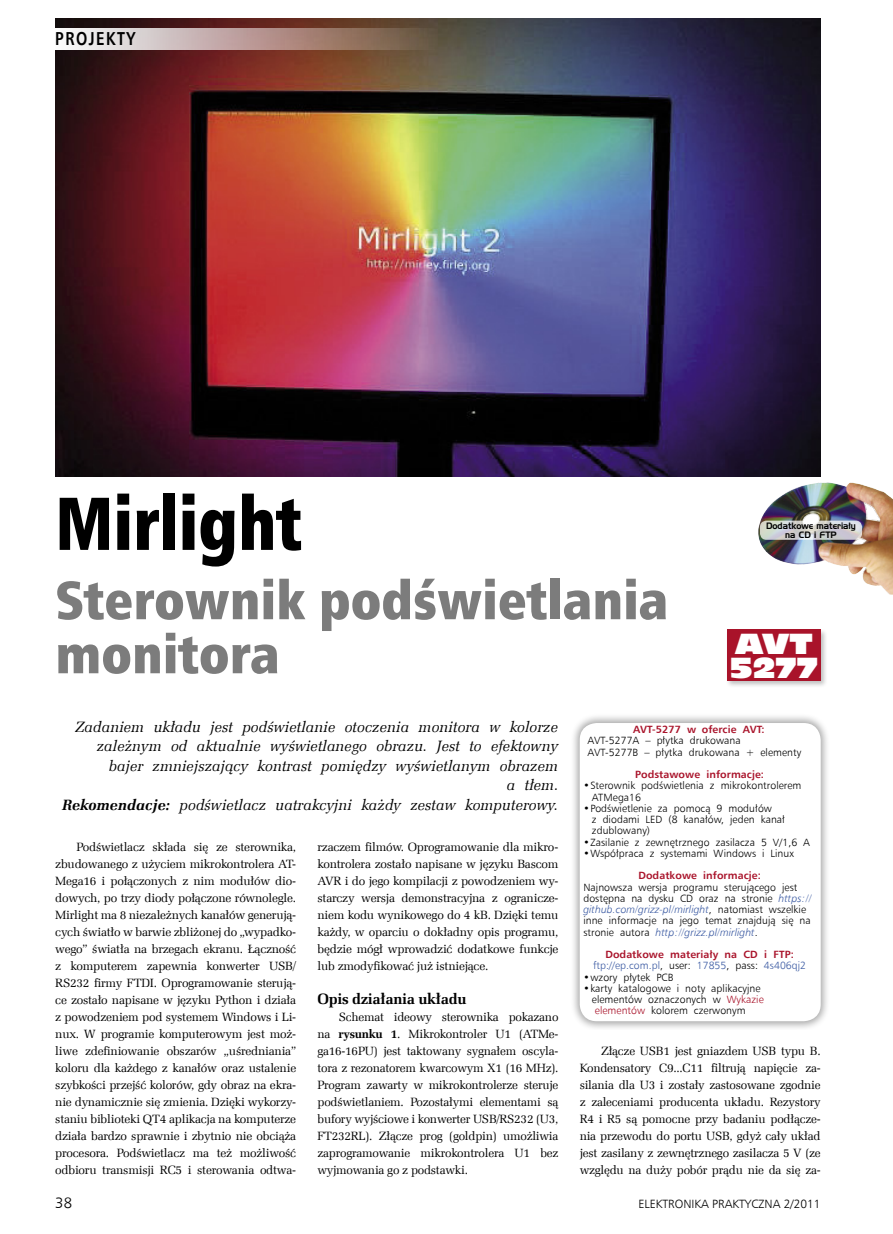
<style>
.page{position:relative;width:893px;height:1234px;background:#fff}
.page>*{position:absolute;margin:0;border:0;box-sizing:border-box;transform-origin:0 0}
._9_Tytul{font:75px "Humnst 777 X Blk Cn EU";color:#000;scale:.9 1}
._0_Podtytul{font:54px/54px "Humnst 777 X Blk Cn EU";color:#7c7c7c}
.tabela{font:27px "Incised 901 Nd EU";letter-spacing:.01em;color:#fff}
.t1{font:700 18.75px "Humnst 777 EU";letter-spacing:.1em;color:#000;scale:.8 1}
._2_Lead{font:italic 15px/19.5px "Zapf Ellipt EU";letter-spacing:.005em;color:#000;text-align:right}
._3_Srodtytul{font:700 15px "Zapf Ellipt EU";letter-spacing:-.02em;color:#000}
.t2{font:15px "Humnst 777 Lt EU";color:#000}
._1_Body{font:12px/17px "Zapf Ellipt EU";letter-spacing:-.02em;color:#000;text-align:justify}
.t3{font:12px "Humnst 777 Lt EU";color:#000}
.tabela-2{font:10.5px/11.2px "Humnst 777 Lt EU";letter-spacing:.005em;color:#000}
.tabela-3{font:700 10.5px "Humnst 777 EU";letter-spacing:.005em;color:#a9132a}
.tabela-4{font:10.5px "Humnst 777 Lt EU";letter-spacing:.005em;color:#3c5ba3}
.t4{font:9px/9px "Handel Gothic EU";color:#000;text-align:center;scale:.93 1}
.s1{font-weight:700}
.s2{font-style:italic;color:#3c5ba3}
.s3{color:#000}
.s4{color:#a9132a}
</style>
<div class="page">
<div style="left:569px;top:712px;width:260px;height:317px;background:#000;opacity:.35"></div>
<div style="left:580px;top:722px;width:241px;height:298px;background:#fff;border-radius:17px"></div>
<img style="left:758px;top:482px;width:69px;height:82px">
<svg style="left:760px;top:520px;width:102px;height:19px;background:#d0d2d2"></svg>
<img style="left:55px;top:18px;width:766px;height:458px">
<div style="left:48px;top:28px;width:390px;height:21px;background:linear-gradient(to right,#fffaff,#704b37)"></div>
<div style="left:725px;top:628px;width:103px;height:60px;background:#000;opacity:.25"></div>
<div style="left:727px;top:629px;width:94px;height:51px;background:#a9132a"></div>
<p class="t1" style="left:55px;top:26px;width:102px">PROJEKTY</p>
<p class="_9_Tytul" style="left:55px;top:475px;width:276px">Mirlight</p>
<p class="_0_Podtytul" style="left:55px;top:573px;width:615px">Sterownik podświetlania monitora</p>
<p class="t4" style="left:766px;top:521px;width:98px">Dodatkowe materiały na CD i FTP</p>
<p class="tabela" style="left:735px;top:627px;width:79px">AVT</p>
<p class="tabela" style="left:730px;top:651px;width:89px">5277</p>
<p class="_2_Lead" style="left:75px;top:717px;width:484px">Zadaniem układu jest podświetlanie otoczenia monitora w kolorze zależnym od aktualnie wyświetlanego obrazu. Jest to efektowny bajer zmniejszający kontrast pomiędzy wyświetlanym obrazem<br>a tłem.</p>
<p class="_2_Lead" style="left:62px;top:795px;width:498px"><span class="s1">Rekomendacje:</span> podświetlacz uatrakcyjni każdy zestaw komputerowy.</p>
<p class="_1_Body" style="left:317px;top:838px;width:242px">rzaczem filmów. Oprogramowanie dla mikro&shy;kontrolera zostało napisane w języku Bascom AVR i do jego kompilacji z powodzeniem wy&shy;starczy wersja demonstracyjna z ogranicze&shy;niem kodu wynikowego do 4 kB. Dzięki temu każdy, w oparciu o dokładny opis programu, będzie mógł wprowadzić dodatkowe funkcje lub zmodyfikować już istniejące.</p>
<p class="_3_Srodtytul" style="left:317px;top:989px;width:150px">Opis działania układu</p>
<p class="_1_Body" style="left:317px;top:1008px;width:242px;text-indent:21px">Schemat ideowy sterownika pokazano na <span class="s1">rysunku 1</span>. Mikrokontroler U1 (ATMe&shy;ga16-16PU) jest taktowany sygnałem oscyla&shy;tora z rezonatorem kwarcowym X1 (16 MHz).<br>Program zawarty w mikrokontrolerze steruje podświetlaniem. Pozostałymi elementami są bufory wyjściowe i konwerter USB/RS232 (U3, FT232RL). Złącze prog (goldpin) umożliwia zaprogramowanie mikrokontrolera U1 bez wyjmowania go z podstawki.</p>
<p class="_1_Body" style="left:55px;top:838px;width:242px;text-indent:21px">Podświetlacz składa się ze sterownika, zbudowanego z użyciem mikrokontrolera AT-Mega16 i połączonych z nim modułów dio&shy;dowych, po trzy diody połączone równolegle.<br>Mirlight ma 8 niezależnych kanałów generują&shy;cych światło w barwie zbliżonej do „wypadko&shy;wego” światła na brzegach ekranu. Łączność z komputerem zapewnia konwerter USB/ RS232 firmy FTDI. Oprogramowanie sterują&shy;ce zostało napisane w języku Python i działa z powodzeniem pod systemem Windows i Li&shy;nux. W programie komputerowym jest moż&shy;liwe zdefiniowanie obszarów „uśredniania” koloru dla każdego z kanałów oraz ustalenie szybkości przejść kolorów, gdy obraz na ekra&shy;nie dynamicznie się zmienia. Dzięki wykorzy&shy;staniu biblioteki QT4 aplikacja na komputerze działa bardzo sprawnie i zbytnio nie obciąża procesora. Podświetlacz ma też możliwość odbioru transmisji RC5 i sterowania odtwa-</p>
<p class="tabela-3" style="left:633px;top:722px;width:133px">AVT-5277 w ofercie AVT:</p>
<p class="tabela-2" style="left:588px;top:734px;width:155px">AVT-5277A – płytka drukowana</p>
<p class="tabela-2" style="left:588px;top:746px;width:215px">AVT-5277B – płytka drukowana + elementy</p>
<p class="tabela-3" style="left:635px;top:767px;width:130px">Podstawowe informacje:</p>
<p class="tabela-2" style="left:592px;top:779px;width:211px;text-indent:-9px">•Sterownik podświetlenia z mikrokontrolerem<br>ATMega16</p>
<p class="tabela-2" style="left:592px;top:802px;width:195px;text-indent:-9px">•Podświetlenie za pomocą 9 modułów<br>z diodami LED (8 kanałów, jeden kanał zdublowany)</p>
<p class="tabela-2" style="left:583px;top:836px;width:228px">•Zasilanie z zewnętrznego zasilacza 5 V/1,6 A</p>
<p class="tabela-2" style="left:583px;top:847px;width:212px">•Współpraca z systemami Windows i Linux</p>
<p class="tabela-3" style="left:638px;top:868px;width:124px">Dodatkowe informacje:</p>
<p class="tabela-2" style="left:583px;top:881px;width:230px">Najnowsza wersja programu sterującego jest dostępna na dysku CD oraz na stronie <span class="s2">https:// github.com/grizz-pl/mirlight</span>, natomiast wszelkie inne informacje na jego temat znajdują się na stronie autora <span class="s2">http://grizz.pl/mirlight</span>.</p>
<p class="tabela-3" style="left:605px;top:947px;width:190px">Dodatkowe materiały na CD i FTP:</p>
<p class="tabela-4" style="left:593px;top:959px;width:215px">ftp://ep.com.pl<span class="s3">, user:</span> 17855<span class="s3">, pass:</span> 4s406qj2</p>
<p class="tabela-2" style="left:583px;top:971px;width:92px">•wzory płytek PCB</p>
<p class="tabela-2" style="left:592px;top:982px;width:173px;text-indent:-9px">•karty katalogowe i noty aplikacyjne elementów oznaczonych w <span class="s4">Wykazie elementów</span> kolorem czerwonym</p>
<p class="_1_Body" style="left:580px;top:1042px;width:242px;text-indent:21px">Złącze USB1 jest gniazdem USB typu B.<br>Kondensatory C9...C11 filtrują napięcie za&shy;silania dla U3 i zostały zastosowane zgodnie z zaleceniami producenta układu. Rezystory R4 i R5 są pomocne przy badaniu podłącze&shy;nia przewodu do portu USB, gdyż cały układ jest zasilany z zewnętrznego zasilacza 5 V (ze względu na duży pobór prądu nie da się za-</p>
<p class="t2" style="left:55px;top:1193px;width:18px">38</p>
<p class="t3" style="left:638px;top:1196px;width:184px">ELEKTRONIKA PRAKTYCZNA 2/2011</p>
</div>
